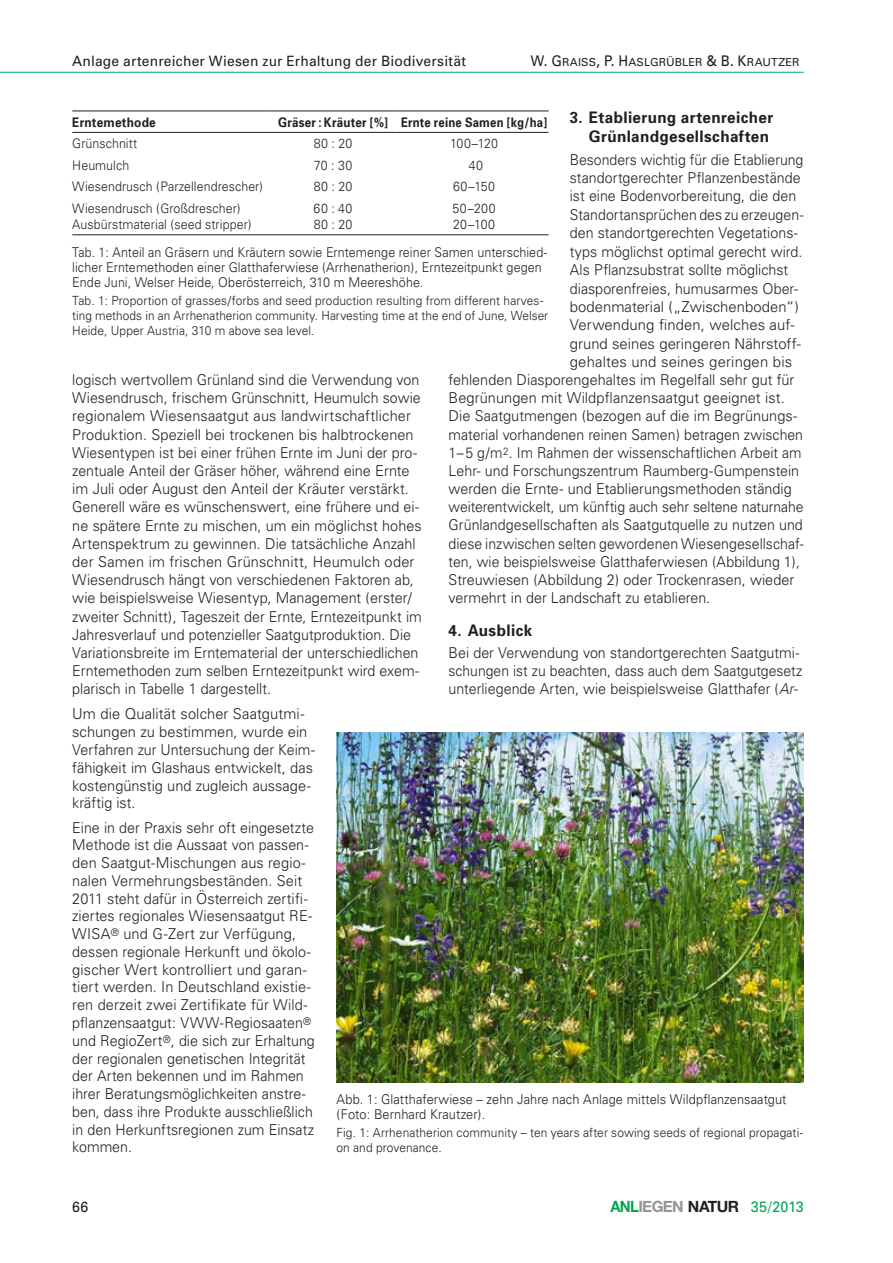
<style>
.page{position:relative;width:893px;height:1263px;background:#fff}
.page>*{position:absolute;margin:0;border:0;box-sizing:border-box;transform-origin:0 0}
.H5__Kol_Titel_1{font:700 15.9px/18.8px "Univers";letter-spacing:.025em;color:#231f20;text-align:right;scale:.96 1}
.P1__Fließtext_2Sp{font:300 15px/18.1px "Univers";color:#231f20;scale:.95 1}
.P1__Fließtext_2Sp-2{font:300 15px/17.7px "Univers";color:#231f20}
.P1__Fließtext_2Sp-3{font:300 15px "Univers";color:#231f20;scale:.94 1}
.P1__Fließtext_2Sp-4{font:300 15px "Univers";color:#231f20;scale:.96 1}
.P1__Fließtext_2Sp-5{font:300 15px "Univers";color:#231f20;scale:.93 1}
.t1{font:15px "Univers";letter-spacing:-.005em;color:#00a54f;scale:.95 1}
.t2{font:14.7px "Univers";color:#231f20;scale:.95 1}
.t3{font:14.25px "Univers";letter-spacing:.015em;color:#231f20}
.P5__Bildlegende{font:300 13.5px/15.3px "Univers";letter-spacing:.005em;color:#231f20;scale:.92 1}
.P5__Bildlegende-2{font:300 13.5px/15.3px "Univers";letter-spacing:.005em;color:#231f20;scale:.95 1}
.P1__Tabelle{font:300 13.2px "Univers";letter-spacing:.005em;color:#231f20;scale:.94 1}
.P1__Tabelle-2{font:700 13.2px "Univers";letter-spacing:.015em;color:#231f20;scale:.86 1}
.P1__Tabelle-3{font:700 13.2px "Univers";letter-spacing:.015em;color:#231f20;scale:.88 1}
.P1__Tabelle-4{font:700 13.2px "Univers";letter-spacing:.015em;color:#231f20;scale:.9 1}
.P6__Bildlegende_eng{font:300 12.6px/15px "Univers";letter-spacing:.005em;color:#231f20;scale:.96 1}
.P6__Bildlegende_eng-2{font:300 12.6px/15px "Univers";letter-spacing:.005em;color:#231f20;scale:.95 1}
.t4{font:10.95px "Univers";letter-spacing:.015em;color:#231f20}
.s1{font-size:14.7px}
.s2{font-style:italic}
.s3{font-family:"Helvetica Neue";font-weight:700;font-size:15.6px}
.s4{font-family:"Helvetica Neue";font-weight:700;font-size:15.6px;color:#939598}
.s5{font-family:"Helvetica Neue";font-weight:700;font-size:15.6px;color:#231f20}
</style>
<div class="page">
<hr style="left:0;top:72px;width:804px;height:1px;background:#1eb26a">
<hr style="left:72px;top:111px;width:199px;height:1px;background:#231f20">
<hr style="left:271px;top:111px;width:124px;height:1px;background:#231f20">
<hr style="left:395px;top:111px;width:154px;height:1px;background:#231f20">
<hr style="left:72px;top:132px;width:199px;height:1px;background:#231f20">
<hr style="left:271px;top:132px;width:124px;height:1px;background:#231f20">
<hr style="left:395px;top:132px;width:154px;height:1px;background:#231f20">
<hr style="left:72px;top:234px;width:199px;height:1px;background:#231f20">
<hr style="left:271px;top:234px;width:124px;height:1px;background:#231f20">
<hr style="left:395px;top:234px;width:154px;height:1px;background:#231f20">
<img style="left:336px;top:732px;width:468px;height:351px">
<p class="t3" style="left:72px;top:53px;width:395px">Anlage artenreicher Wiesen zur Erhaltung der Biodiversität</p>
<p class="t4" style="left:531px;top:56px;width:270px"><span class="s1">W. G</span>raiss<span class="s1">, P. H</span>aslg rübler <span class="s1">&amp; B. K</span>rautzer</p>
<h5 class="H5__Kol_Titel_1" style="left:570px;top:108px;width:214px">3. Etablierung artenreicher<br>Grünlandgesellschaften</h5>
<p class="P1__Fließtext_2Sp-3" style="left:570px;top:150px;width:250px">Besonders wichtig für die Etablierung</p>
<p class="P1__Fließtext_2Sp" style="left:570px;top:169px;width:244px">standortgerechter Pflanzenbestände</p>
<p class="P1__Fließtext_2Sp" style="left:570px;top:187px;width:240px">ist eine Bodenvorbereitung, die den</p>
<p class="P1__Fließtext_2Sp-3" style="left:570px;top:205px;width:250px">Standortansprüchen des zu erzeugen-</p>
<p class="P1__Fließtext_2Sp" style="left:570px;top:224px;width:242px">den standortgerechten Vegetations-</p>
<p class="P1__Fließtext_2Sp" style="left:570px;top:242px;width:246px">typs möglichst optimal gerecht wird.</p>
<p class="P1__Fließtext_2Sp" style="left:570px;top:261px;width:231px">Als Pflanzsubstrat sollte möglichst</p>
<p class="P1__Fließtext_2Sp" style="left:570px;top:279px;width:242px">diasporenfreies, humusarmes Ober-</p>
<p class="P1__Fließtext_2Sp-2" style="left:570px;top:298px;width:231px">bodenmaterial („Zwischenboden“)</p>
<p class="P1__Fließtext_2Sp-2" style="left:570px;top:316px;width:226px">Verwendung finden, welches auf-</p>
<p class="P1__Fließtext_2Sp-2" style="left:570px;top:335px;width:233px">grund seines geringeren Nährstoff-</p>
<p class="P1__Fließtext_2Sp-2" style="left:570px;top:353px;width:224px">gehaltes und seines geringen bis</p>
<p class="P1__Fließtext_2Sp-4" style="left:449px;top:371px;width:362px">fehlenden Diasporengehaltes im Regelfall sehr gut für</p>
<p class="P1__Fließtext_2Sp-2" style="left:449px;top:389px;width:338px">Begrünungen mit Wildpflanzensaatgut geeignet ist.</p>
<p class="P1__Fließtext_2Sp-2" style="left:449px;top:407px;width:350px">Die Saatgutmengen (bezogen auf die im Begrünungs-</p>
<p class="P1__Fließtext_2Sp-3" style="left:449px;top:425px;width:379px">material vorhandenen reinen Samen) betragen zwischen</p>
<p class="P1__Fließtext_2Sp" style="left:449px;top:443px;width:373px">1–5 g/m<sup>2</sup>. Im Rahmen der wissenschaftlichen Arbeit am</p>
<p class="P1__Fließtext_2Sp" style="left:449px;top:461px;width:371px">Lehr- und Forschungszentrum Raumberg-Gumpenstein</p>
<p class="P1__Fließtext_2Sp-4" style="left:449px;top:480px;width:359px">werden die Ernte- und Etablierungsmethoden ständig</p>
<p class="P1__Fließtext_2Sp-5" style="left:449px;top:498px;width:383px">weiterentwickelt, um künftig auch sehr seltene naturnahe</p>
<p class="P1__Fließtext_2Sp" style="left:449px;top:516px;width:374px">Grünlandgesellschaften als Saatgutquelle zu nutzen und</p>
<p class="P1__Fließtext_2Sp-3" style="left:449px;top:534px;width:379px">diese inzwischen selten gewordenen Wiesengesellschaf-</p>
<p class="P1__Fließtext_2Sp-3" style="left:449px;top:552px;width:375px">ten, wie beispielsweise Glatthaferwiesen (Abbildung 1),</p>
<p class="P1__Fließtext_2Sp-4" style="left:449px;top:570px;width:361px">Streuwiesen (Abbildung 2) oder Trockenrasen, wieder</p>
<p class="P1__Fließtext_2Sp" style="left:449px;top:589px;width:277px">vermehrt in der Landschaft zu etablieren.</p>
<p class="P1__Tabelle-4" style="left:72px;top:114px;width:94px">Erntemethode</p>
<p class="P1__Tabelle-3" style="left:278px;top:114px;width:126px">Gräser : Kräuter [%]</p>
<p class="P1__Tabelle-2" style="left:401px;top:114px;width:171px">Ernte reine Samen [kg/ha]</p>
<p class="P1__Tabelle" style="left:72px;top:136px;width:71px">Grünschnitt</p>
<p class="P1__Tabelle" style="left:314px;top:136px;width:43px">80 : 20</p>
<p class="P1__Tabelle" style="left:450px;top:136px;width:53px">100–120</p>
<p class="P1__Tabelle" style="left:72px;top:157px;width:62px">Heumulch</p>
<p class="P1__Tabelle" style="left:314px;top:157px;width:42px">70 : 30</p>
<p class="P1__Tabelle" style="left:469px;top:157px;width:17px">40</p>
<p class="P1__Tabelle" style="left:72px;top:179px;width:204px">Wiesendrusch (Parzellendrescher)</p>
<p class="P1__Tabelle" style="left:314px;top:179px;width:43px">80 : 20</p>
<p class="P1__Tabelle" style="left:453px;top:179px;width:46px">60–150</p>
<p class="P1__Tabelle" style="left:72px;top:200px;width:180px">Wiesendrusch (Großdrescher)</p>
<p class="P1__Tabelle" style="left:72px;top:217px;width:192px">Ausbürstmaterial (seed stripper)</p>
<p class="P1__Tabelle" style="left:453px;top:200px;width:47px">50–200</p>
<p class="P1__Tabelle" style="left:453px;top:217px;width:46px">20–100</p>
<p class="P5__Bildlegende" style="left:72px;top:244px;width:518px">Tab. 1: Anteil an Gräsern und Kräutern sowie Erntemenge reiner Samen unterschied&shy;licher Erntemethoden einer Glatthaferwiese (Arrhenatherion), Erntezeitpunkt gegen<br>Ende Juni, Welser Heide, Oberösterreich, 310 m Meereshöhe.</p>
<p class="P6__Bildlegende_eng" style="left:72px;top:293px;width:497px">Tab. 1: Proportion of grasses/forbs and seed production resulting from different harves&shy;ting methods in an Arrhenatherion community. Harvesting time at the end of June, Welser<br>Heide, Upper Austria, 310 m above sea level.</p>
<p class="P1__Tabelle" style="left:314px;top:200px;width:43px">60 : 40</p>
<p class="P1__Tabelle" style="left:314px;top:217px;width:43px">80 : 20</p>
<p class="P1__Fließtext_2Sp" style="left:72px;top:371px;width:369px">logisch wertvollem Grünland sind die Verwendung von Wiesendrusch, frischem Grünschnitt, Heumulch sowie regionalem Wiesensaatgut aus landwirtschaftlicher Produktion. Speziell bei trockenen bis halbtrockenen Wiesentypen ist bei einer frühen Ernte im Juni der pro&shy;zentuale Anteil der Gräser höher, während eine Ernte im Juli oder August den Anteil der Kräuter verstärkt.<br>Generell wäre es wünschenswert, eine frühere und ei&shy;ne spätere Ernte zu mischen, um ein möglichst hohes Artenspektrum zu gewinnen. Die tatsächliche Anzahl der Samen im frischen Grünschnitt, Heumulch oder Wiesendrusch hängt von verschiedenen Faktoren ab, wie beispielsweise Wiesentyp, Management (erster/ zweiter Schnitt), Tageszeit der Ernte, Erntezeitpunkt im Jahresverlauf und potenzieller Saatgutproduktion. Die Variationsbreite im Erntematerial der unterschiedlichen Erntemethoden zum selben Erntezeitpunkt wird exem&shy;plarisch in Tabelle 1 dargestellt.</p>
<h5 class="H5__Kol_Titel_1" style="left:449px;top:620px;width:89px">4. Ausblick</h5>
<p class="P1__Fließtext_2Sp" style="left:449px;top:643px;width:374px">Bei der Verwendung von standortgerechten Saatgutmi&shy;schungen ist zu beachten, dass auch dem Saatgutgesetz unterliegende Arten, wie beispielsweise Glatthafer (<span class="s2">Ar-</span></p>
<p class="P1__Fließtext_2Sp-2" style="left:72px;top:705px;width:244px">Um die Qualität solcher Saatgutmi&shy;schungen zu bestimmen, wurde ein<br>Verfahren zur Untersuchung der Keim&shy;fähigkeit im Glashaus entwickelt, das kostengünstig und zugleich aussage&shy;kräftig ist.</p>
<p class="P1__Fließtext_2Sp" style="left:72px;top:818px;width:257px;line-height:17.7px">Eine in der Praxis sehr oft eingesetzte Methode ist die Aussaat von passen&shy;den Saatgut-Mischungen aus regio&shy;nalen Vermehrungsbeständen. Seit 2011 steht dafür in Österreich zertifi&shy;ziertes regionales Wiesensaatgut RE-WISA<sup>®</sup> und G-Zert zur Verfügung, dessen regio-nale Herkunft und ökolo&shy;gischer Wert kontrolliert und garan&shy;tiert werden. In Deutschland existie&shy;ren derzeit zwei Zertifikate für Wild&shy;pflanzensaatgut: VWW-Regiosaaten<sup>® </sup>und RegioZert<sup>®</sup>, die sich zur Erhaltung der regionalen genetischen Integrität der Arten bekennen und im Rahmen ihrer Beratungsmöglichkeiten anstre&shy;ben, dass ihre Produkte ausschließlich in den Herkunftsregionen zum Einsatz kommen.</p>
<p class="P5__Bildlegende-2" style="left:336px;top:1091px;width:475px">Abb. 1: Glatthaferwiese – zehn Jahre nach Anlage mittels Wildpflanzensaatgut (Foto: Bernhard Krautzer).</p>
<p class="P6__Bildlegende_eng-2" style="left:336px;top:1125px;width:493px">Fig. 1: Arrhenatherion community – ten years after sowing seeds of regional propagati&shy;on and provenance.</p>
<p class="t2" style="left:72px;top:1198px;width:18px">66</p>
<p class="t1" style="left:610px;top:1198px;width:205px"><span class="s3">ANL</span><span class="s4">IEGEN</span> <span class="s5">NATUR</span> 35/2013</p>
</div>
